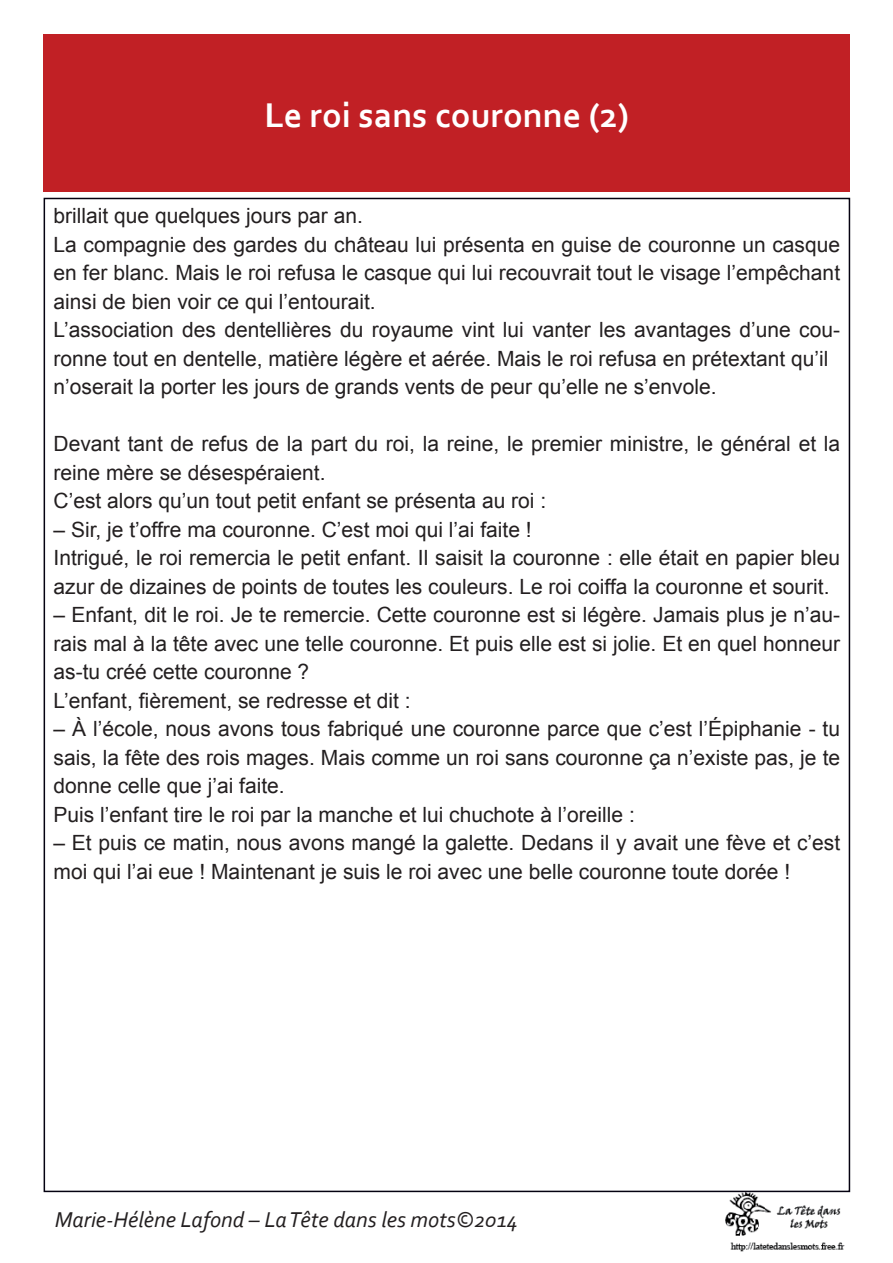
<style>
.page{position:relative;width:893px;height:1263px;background:#fff}
.page>*{position:absolute;margin:0;border:0;box-sizing:border-box;transform-origin:0 0}
.t1{font:700 36px "Corbel";color:#fff}
.t2{font:italic 22.5px "Corbel";color:#231f20}
.t3{font:21px/28.5px "Arial";color:#231f20}
</style>
<div class="page">
<img style="left:721px;top:1192px;width:125px;height:60px">
<div style="left:43px;top:35px;width:807px;height:157px;background:#c12025"></div>
<p class="t1" style="left:264px;top:93px;width:366px">Le roi sans couronne (2)</p>
<p class="t3" style="left:54px;top:202px;width:311px">brillait que quelques jours par an.</p>
<p class="t3" style="left:54px;top:230px;width:788px;text-align:justify">La compagnie des gardes du château lui présenta en guise de couronne un casque en fer blanc. Mais le roi refusa le casque qui lui recouvrait tout le visage l’empêchant ainsi de bien voir ce qui l’entourait.</p>
<p class="t3" style="left:54px;top:316px;width:788px">L’association des dentellières du royaume vint lui vanter les avantages d’une cou&shy;ronne tout en dentelle, matière légère et aérée. Mais le roi refusa en prétextant qu’il n’oserait la porter les jours de grands vents de peur qu’elle ne s’envole.</p>
<p class="t3" style="left:54px;top:430px;width:788px">Devant tant de refus de la part du roi, la reine, le premier ministre, le général et la reine mère se désespéraient.</p>
<p class="t3" style="left:54px;top:487px;width:494px">C’est alors qu’un tout petit enfant se présenta au roi :</p>
<p class="t3" style="left:54px;top:515px;width:480px">– Sir, je t’offre ma couronne. C’est moi qui l’ai faite !</p>
<p class="t3" style="left:54px;top:544px;width:788px">Intrigué, le roi remercia le petit enfant. Il saisit la couronne : elle était en papier bleu azur de dizaines de points de toutes les couleurs. Le roi coiffa la couronne et sourit.</p>
<p class="t3" style="left:54px;top:601px;width:788px;text-align:justify">– Enfant, dit le roi. Je te remercie. Cette couronne est si légère. Jamais plus je n’au&shy;rais mal à la tête avec une telle couronne. Et puis elle est si jolie. Et en quel honneur as-tu créé cette couronne ?</p>
<p class="t3" style="left:54px;top:686px;width:359px">L’enfant, fièrement, se redresse et dit :</p>
<p class="t3" style="left:54px;top:715px;width:788px;text-align:justify">– À l’école, nous avons tous fabriqué une couronne parce que c’est l’Épiphanie - tu sais, la fête des rois mages. Mais comme un roi sans couronne ça n’existe pas, je te donne celle que j’ai faite.</p>
<p class="t3" style="left:54px;top:800px;width:583px">Puis l’enfant tire le roi par la manche et lui chuchote à l’oreille :</p>
<p class="t3" style="left:54px;top:829px;width:788px">– Et puis ce matin, nous avons mangé la galette. Dedans il y avait une fève et c’est moi qui l’ai eue ! Maintenant je suis le roi avec une belle couronne toute dorée !</p>
<p class="t2" style="left:55px;top:1205px;width:465px">Marie-Hélène Lafond – La Tête dans les mots©2014</p>
</div>
